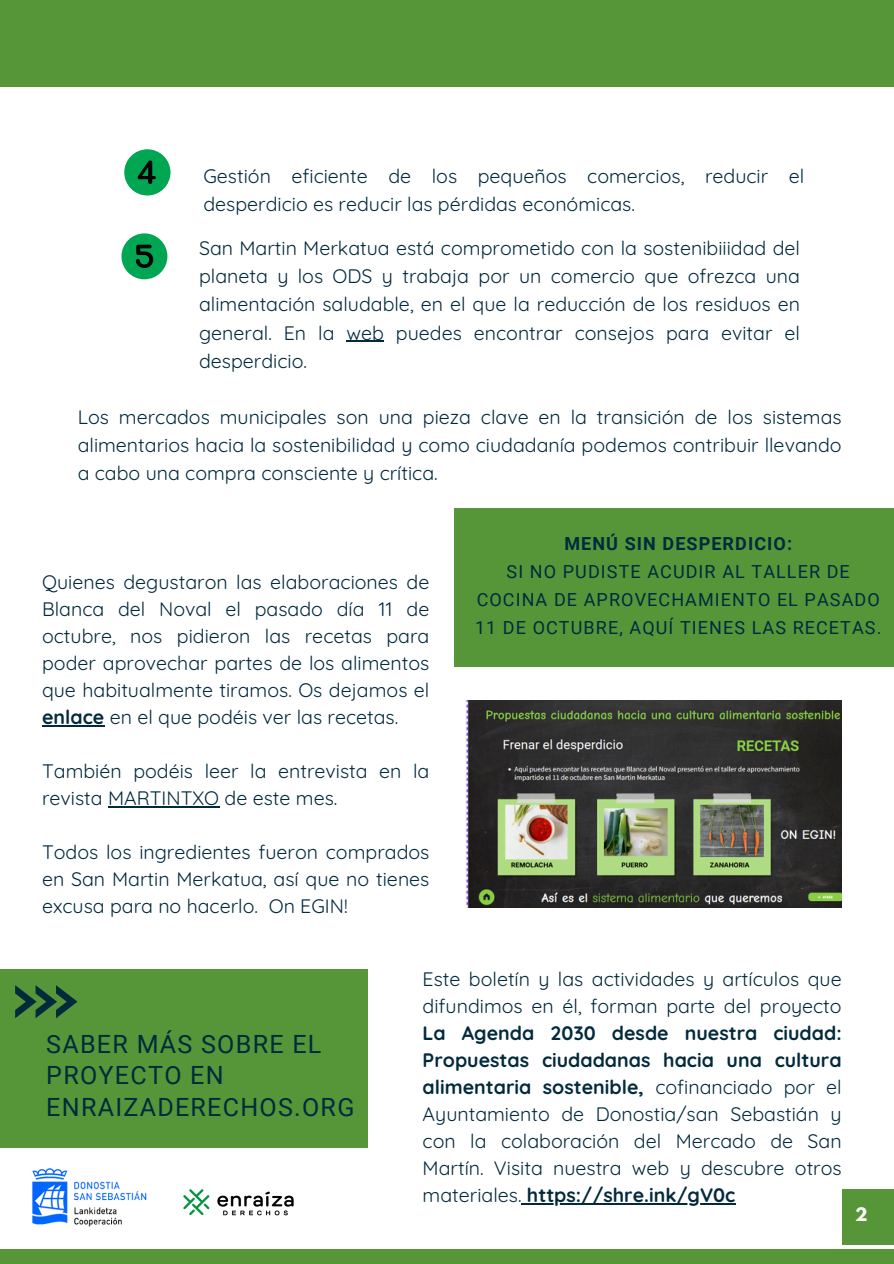
<style>
.page{position:relative;width:894px;height:1264px;background:#fff}
.page>*{position:absolute;margin:0;border:0;box-sizing:border-box;transform-origin:0 0}
.t1{font:25.05px/31.5px "Roboto";letter-spacing:.05em;color:#022a3d}
.t2{font:19.5px/27px "Quicksand";color:#022a3d;text-align:justify}
.t3{font:18px/28.2px "Roboto";letter-spacing:.06em;color:#022a3d;text-align:center}
.t4{font:700 16.5px "League Spartan";color:#fff}
.s1{font-weight:700}
</style>
<div class="page">
<div style="left:0;top:0;width:893px;height:87px;background:#569639"></div>
<div style="left:0;top:1249px;width:893px;height:14px;background:#569639"></div>
<div style="left:841px;top:1189px;width:52px;height:55px;background:#569639"></div>
<div style="left:0;top:968px;width:368px;height:179px;background:#569639"></div>
<svg style="left:15px;top:985px;width:62px;height:33px"></svg>
<div style="left:121px;top:233px;width:46px;height:46px;background:#00a651;border-radius:50%"></div>
<svg style="left:136px;top:245px;width:17px;height:23px"></svg>
<div style="left:124px;top:149px;width:46px;height:46px;background:#00a651;border-radius:50%"></div>
<svg style="left:138px;top:160px;width:18px;height:24px"></svg>
<div style="left:454px;top:508px;width:439px;height:159px;background:#569639"></div>
<img style="left:5px;top:1147px;width:177px;height:80px">
<img style="left:175px;top:1166px;width:119px;height:61px">
<img style="left:465px;top:700px;width:376px;height:207px">
<hr style="left:42px;top:725px;width:62px;height:1px;background:#022a3d">
<hr style="left:108px;top:806px;width:111px;height:1px;background:#022a3d">
<hr style="left:526px;top:1202px;width:209px;height:2px;background:#022a3d">
<hr style="left:346px;top:341px;width:38px;height:1px;background:#022a3d">
<p class="t2" style="left:203px;top:161px;width:602px;line-height:28.2px">Gestión eficiente de los pequeños comercios, reducir el desperdicio es reducir las pérdidas económicas.</p>
<p class="t2" style="left:199px;top:234px;width:602px;line-height:28.2px">San Martin Merkatua está comprometido con la sostenibiiidad del planeta y los ODS y trabaja por un comercio que ofrezca una alimentación saludable, en el que la reducción de los residuos en general. En la web puedes encontrar consejos para evitar el desperdicio.</p>
<p class="t2" style="left:78px;top:402px;width:765px;line-height:28.2px">Los mercados municipales son una pieza clave en la transición de los sistemas alimentarios hacia la sostenibilidad y como ciudadanía podemos contribuir llevando a cabo una compra consciente y crítica.</p>
<p class="t2" style="left:42px;top:568px;width:389px">Quienes degustaron las elaboraciones de Blanca del Noval el pasado día 11 de octubre, nos pidieron las recetas para poder aprovechar partes de los alimentos que habitualmente tiramos. Os dejamos el <span class="s1">enlace</span> en el que podéis ver las recetas.</p>
<h1 class="t2" style="left:42px;top:757px;width:389px">También podéis leer la entrevista en la revista MARTINTXO de este mes.</h1>
<p class="t2" style="left:42px;top:838px;width:389px">Todos los ingredientes fueron comprados en San Martin Merkatua, así que no tienes excusa para no hacerlo. On EGIN!</p>
<p class="t3" style="left:475px;top:529px;width:408px"><span class="s1">MENÚ SIN DESPERDICIO:<br></span>SI NO PUDISTE ACUDIR AL TALLER DE<br>COCINA DE APROVECHAMIENTO EL PASADO<br>11 DE OCTUBRE, AQUÍ TIENES LAS RECETAS.</p>
<h2 class="t1" style="left:46px;top:1028px;width:309px">SABER MÁS SOBRE EL<br>PROYECTO EN<br>ENRAIZADERECHOS.ORG</h2>
<p class="t2" style="left:422px;top:965px;width:420px">Este boletín y las actividades y artículos que difundimos en él, forman parte del proyecto <span class="s1">La Agenda 2030 desde nuestra ciudad:<br>Propuestas ciudadanas hacia una cultura alimentaria sostenible,</span> cofinanciado por el Ayuntamiento de Donostia/san Sebastián y con la colaboración del Mercado de San Martín. Visita nuestra web y descubre otros materiales. <span class="s1">https://shre.ink/gV0c</span></p>
<p class="t4" style="left:855px;top:1206px;width:14px">2</p>
</div>
